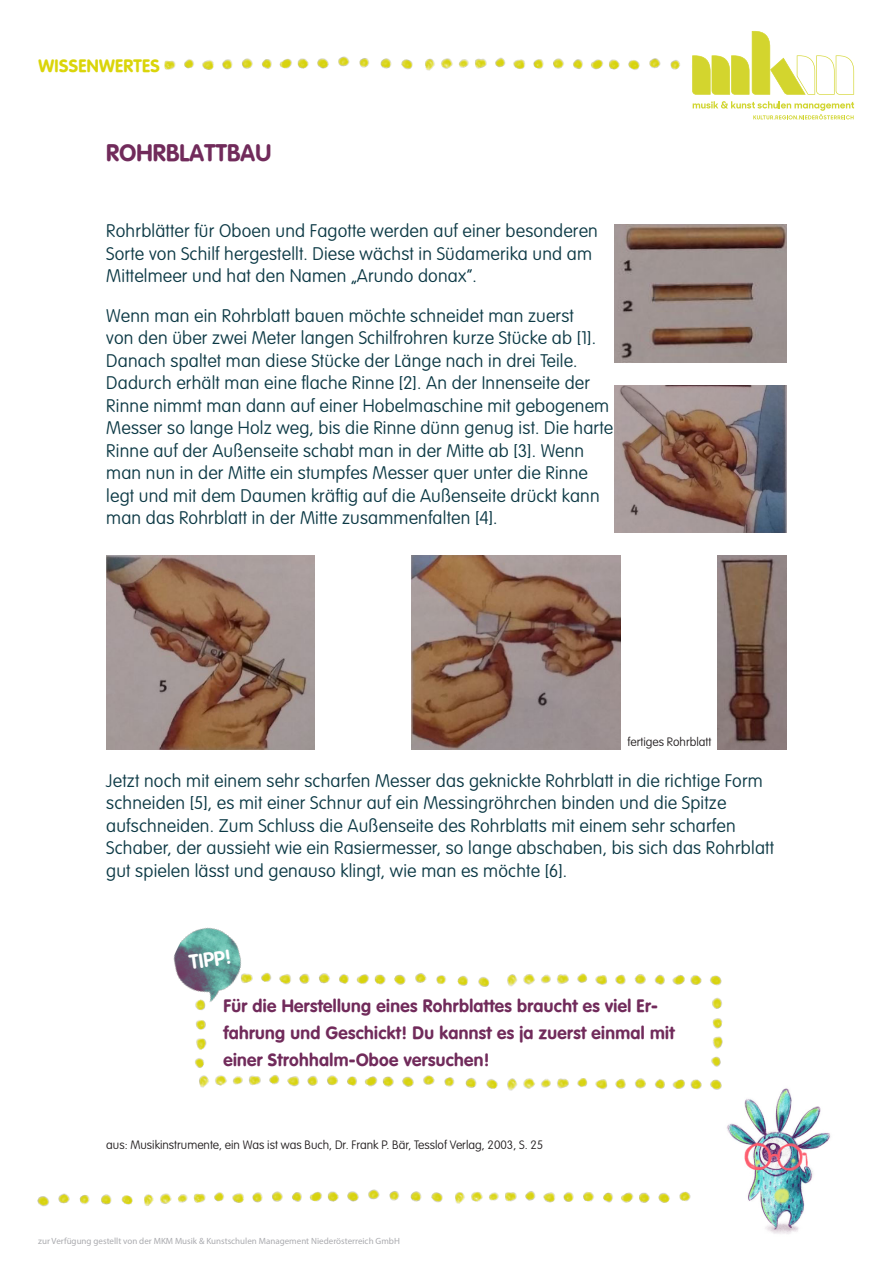
<style>
.page{position:relative;width:893px;height:1263px;background:#fff}
.page>*{position:absolute;margin:0;border:0;box-sizing:border-box;transform-origin:0 0}
.t1{font:700 24px "Vag";letter-spacing:.01em;color:#712b5b}
.t2{font:700 20.1px "Vag";color:#fff}
.t3{font:100 18px/22.5px "VAG Rounded Std";letter-spacing:.01em;color:#0c3945}
.t4{font:700 18px/27px "Vag";letter-spacing:.02em;color:#712b5b}
.t5{font:700 18px "Vag";letter-spacing:.02em;color:#dad50a}
.t6{font:100 12px "VAG Rounded Std";color:#231f20}
.t7{font:9px "Myriad Pro";color:#aaabaf}
</style>
<div class="page">
<img style="left:455px;top:1191px;width:236px;height:13px">
<img style="left:425px;top:57px;width:255px;height:14px">
<img style="left:144px;top:1189px;width:299px;height:17px">
<img style="left:37px;top:1193px;width:96px;height:14px">
<img style="left:164px;top:56px;width:249px;height:14px">
<img style="left:727px;top:1088px;width:104px;height:146px">
<svg style="left:693px;top:101px;width:161px;height:19px"></svg>
<svg style="left:692px;top:31px;width:162px;height:64px"></svg>
<img style="left:614px;top:225px;width:173px;height:137px">
<img style="left:199px;top:1075px;width:294px;height:14px">
<img style="left:493px;top:1078px;width:238px;height:37px">
<img style="left:507px;top:973px;width:215px;height:14px">
<img style="left:195px;top:1020px;width:12px;height:48px">
<img style="left:711px;top:997px;width:12px;height:70px">
<img style="left:261px;top:973px;width:229px;height:14px">
<img style="left:173px;top:927px;width:80px;height:83px">
<img style="left:614px;top:386px;width:173px;height:146px">
<img style="left:106px;top:555px;width:209px;height:194px">
<img style="left:412px;top:555px;width:208px;height:194px">
<img style="left:717px;top:555px;width:70px;height:194px">
<p class="t5" style="left:38px;top:55px;width:123px">WISSENWERTES</p>
<p class="t1" style="left:106px;top:139px;width:166px">ROHRBLATTBAU</p>
<p class="t3" style="left:106px;top:220px;width:493px">Rohrblätter für Oboen und Fagotte werden auf einer besonderen<br>Sorte von Schilf hergestellt. Diese wächst in Südamerika und am<br>Mittelmeer und hat den Namen „Arundo donax“.</p>
<p class="t3" style="left:106px;top:305px;width:508px">Wenn man ein Rohrblatt bauen möchte schneidet man zuerst<br>von den über zwei Meter langen Schilfrohren kurze Stücke ab [1].<br>Danach spaltet man diese Stücke der Länge nach in drei Teile.<br>Dadurch erhält man eine flache Rinne [2]. An der Innenseite der Rinne nimmt man dann auf einer Hobelmaschine mit gebogenem Messer so lange Holz weg, bis die Rinne dünn genug ist. Die harte Rinne auf der Außenseite schabt man in der Mitte ab [3]. Wenn man nun in der Mitte ein stumpfes Messer quer unter die Rinne legt und mit dem Daumen kräftig auf die Außenseite drückt kann man das Rohrblatt in der Mitte zusammenfalten [4].</p>
<p class="t6" style="left:628px;top:735px;width:85px">fertiges Rohrblatt</p>
<p class="t3" style="left:106px;top:770px;width:669px">Jetzt noch mit einem sehr scharfen Messer das geknickte Rohrblatt in die richtige Form schneiden [5], es mit einer Schnur auf ein Messingröhrchen binden und die Spitze aufschneiden. Zum Schluss die Außenseite des Rohrblatts mit einem sehr scharfen Schaber, der aussieht wie ein Rasiermesser, so lange abschaben, bis sich das Rohrblatt gut spielen lässt und genauso klingt, wie man es möchte [6].</p>
<p class="t2" style="left:188px;top:951px;width:44px;rotate:-8deg">TIPP!</p>
<p class="t4" style="left:223px;top:992px;width:453px">Für die Herstellung eines Rohrblattes braucht es viel Er&shy;fahrung und Geschickt! Du kannst es ja zuerst einmal mit einer Strohhalm-Oboe versuchen!</p>
<p class="t6" style="left:106px;top:1138px;width:438px">aus: Musikinstrumente, ein Was ist was Buch, Dr. Frank P. Bär, Tesslof Verlag, 2003, S. 25</p>
<p class="t7" style="left:38px;top:1236px;width:363px">zur Verfügung gestellt von der MKM Musik &amp; Kunstschulen Management Niederösterreich GmbH</p>
</div>
